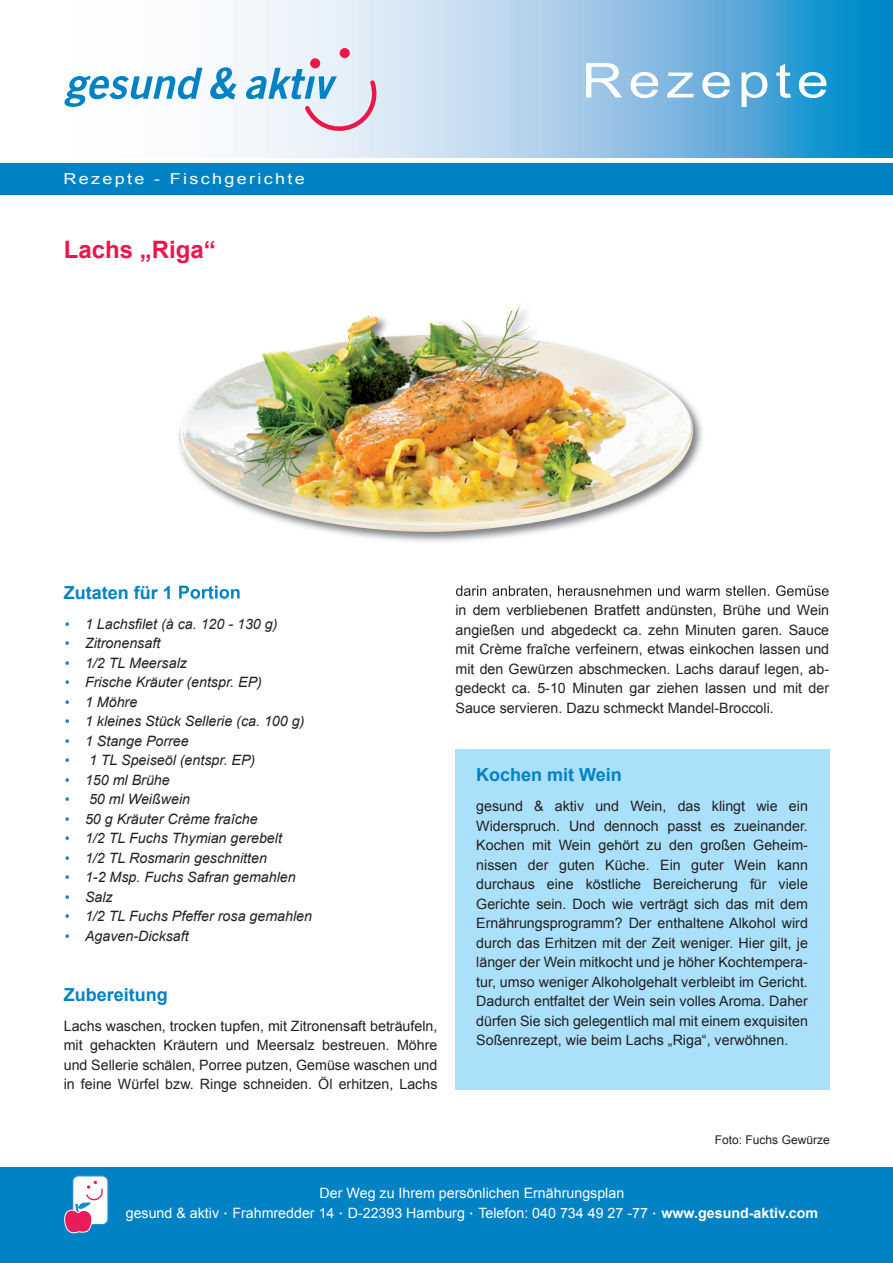
<style>
.page{position:relative;width:893px;height:1263px;background:#fff}
.page>*{position:absolute;margin:0;border:0;box-sizing:border-box;transform-origin:0 0}
.t1{font:48px "Arial";letter-spacing:.095em;color:#fff;scale:1.2 1}
.t2{font:700 24px "Arial";color:#ed164b}
.t3{font:700 18px "Arial";color:#0082c5}
.t4{font:15px "Arial";letter-spacing:.13em;color:#fff;scale:1.2 1}
.t5{font:14.25px/19.5px "Arial";color:#231f20;text-align:justify}
.t6{font:italic 14.25px "Arial";color:#231f20}
.t7{font:14.25px/19.5px "Arial";color:#fff;text-align:center}
.t8{font:12px "Arial";color:#231f20}
.s1{font-family:"Gill Sans";font-weight:300;font-style:normal;color:#0082c5}
.s2{font-family:"Trebuchet MS"}
.s3{font-weight:700}
</style>
<div class="page">
<svg style="left:197px;top:0;width:696px;height:157px"></svg>
<div style="left:0;top:1168px;width:893px;height:95px;background:#0082c5"></div>
<div style="left:0;top:163px;width:893px;height:32px;background:#0082c5"></div>
<svg style="left:64px;top:68px;width:138px;height:39px"></svg>
<svg style="left:209px;top:67px;width:28px;height:32px"></svg>
<svg style="left:245px;top:68px;width:133px;height:64px"></svg>
<div style="left:310px;top:58px;width:10px;height:10px;background:#ed164b;border-radius:50%"></div>
<div style="left:340px;top:48px;width:10px;height:10px;background:#ed164b;border-radius:50%"></div>
<div style="left:73px;top:1176px;width:35px;height:49px;background:#fff;border-radius:6px"></div>
<div style="left:72px;top:1175px;width:37px;height:50px;border:1px solid #1f8acb;border-radius:6px"></div>
<svg style="left:64px;top:1181px;width:39px;height:52px"></svg>
<img style="left:179px;top:585px;width:61px;height:13px">
<img style="left:461px;top:585px;width:368px;height:13px">
<img style="left:456px;top:586px;width:59px;height:10px">
<img style="left:179px;top:304px;width:523px;height:232px">
<div style="left:455px;top:750px;width:374px;height:340px;background:#aae0f9"></div>
<p class="t4" style="left:63px;top:171px;width:203px">Rezepte - Fischgerichte</p>
<h2 class="t2" style="left:64px;top:236px;width:154px">Lachs „Riga“</h2>
<h1 class="t1" style="left:581px;top:54px;width:208px">Rezepte</h1>
<p class="t3" style="left:64px;top:582px;width:179px">Zutaten für 1 Portion</p>
<p class="t6" style="left:64px;top:616px;width:215px"><span class="s1">•</span> 1 Lachsfilet (à ca. 120 - 130 g)</p>
<p class="t6" style="left:64px;top:635px;width:98px"><span class="s1">•</span> Zitronensaft</p>
<p class="t6" style="left:64px;top:655px;width:125px"><span class="s1">•</span> 1/2 TL Meersalz</p>
<p class="t6" style="left:64px;top:674px;width:200px"><span class="s1">•</span> Frische Kräuter (entspr. EP)</p>
<p class="t6" style="left:64px;top:694px;width:75px"><span class="s1">•</span> 1 Möhre</p>
<p class="t6" style="left:64px;top:713px;width:242px"><span class="s1">•</span> 1 kleines Stück Sellerie (ca. 100 g)</p>
<p class="t6" style="left:64px;top:733px;width:127px"><span class="s1">•</span> 1 Stange Porree</p>
<p class="t6" style="left:64px;top:752px;width:193px"><span class="s1">•</span> 1 TL Speiseöl (entspr. EP)</p>
<p class="t6" style="left:64px;top:772px;width:108px"><span class="s1">•</span> 150 ml Brühe</p>
<p class="t6" style="left:64px;top:791px;width:128px"><span class="s1">•</span> 50 ml Weißwein</p>
<p class="t6" style="left:64px;top:811px;width:195px"><span class="s1">•</span> 50 g Kräuter Crème fraîche</p>
<p class="t6" style="left:64px;top:830px;width:220px"><span class="s1">•</span> 1/2 TL Fuchs Thymian gerebelt</p>
<p class="t6" style="left:64px;top:850px;width:205px"><span class="s1">•</span> 1/2 TL Rosmarin geschnitten</p>
<p class="t6" style="left:64px;top:869px;width:233px"><span class="s1">•</span> 1-2 Msp. Fuchs Safran gemahlen</p>
<p class="t6" style="left:64px;top:889px;width:50px"><span class="s1">•</span> Salz</p>
<p class="t6" style="left:64px;top:908px;width:250px"><span class="s1">•</span> 1/2 TL Fuchs Pfeffer rosa gemahlen</p>
<p class="t6" style="left:64px;top:928px;width:127px"><span class="s1">•</span> Agaven-Dicksaft</p>
<p class="t3" style="left:64px;top:984px;width:106px">Zubereitung</p>
<p class="t5" style="left:64px;top:1016px;width:375px">Lachs waschen, trocken tupfen, mit Zitronensaft beträufeln, mit gehackten Kräutern und Meersalz bestreuen. Möhre und Sellerie schälen, Porree putzen, Gemüse waschen und in feine Würfel bzw. Ringe schneiden. Öl erhitzen, Lachs</p>
<p class="t5" style="left:455px;top:601px;width:375px">in dem verbliebenen Bratfett andünsten, Brühe und Wein angießen und abgedeckt ca. zehn Minuten garen. Sauce mit Crème fraîche verfeinern, etwas einkochen lassen und mit den Gewürzen abschmecken. Lachs darauf legen, ab&shy;gedeckt ca. 5-10 Minuten gar ziehen lassen und mit der Sauce servieren. Dazu schmeckt Mandel-Broccoli.</p>
<p class="t3" style="left:476px;top:765px;width:147px">Kochen mit Wein</p>
<p class="t5" style="left:476px;top:797px;width:333px">gesund &amp; aktiv und Wein, das klingt wie ein Widerspruch. Und dennoch passt es zueinander.<br>Kochen mit Wein gehört zu den großen Geheim&shy;nissen der guten Küche. Ein guter Wein kann durchaus eine köstliche Bereicherung für viele Gerichte sein. Doch wie verträgt sich das mit dem Ernährungsprogramm? Der enthaltene Alkohol wird durch das Erhitzen mit der Zeit weniger. Hier gilt, je länger der Wein mitkocht und je höher Kochtempera&shy;tur, umso weniger Alkoholgehalt verbleibt im Gericht.<br>Dadurch entfaltet der Wein sein volles Aroma. Daher dürfen Sie sich gelegentlich mal mit einem exquisiten Soßenrezept, wie beim Lachs „Riga“, verwöhnen.</p>
<p class="t8" style="left:715px;top:1133px;width:116px">Foto: Fuchs Gewürze</p>
<p class="t7" style="left:126px;top:1183px;width:694px">Der Weg zu Ihrem persönlichen Ernährungsplan<br>gesund &amp; aktiv <span class="s2">∙</span> Frahmredder 14 <span class="s2">∙</span> D-22393 Hamburg <span class="s2">∙</span> Telefon: 040 734 49 27 -77 <span class="s2">∙</span> <span class="s3">www.gesund-aktiv.com</span></p>
</div>
